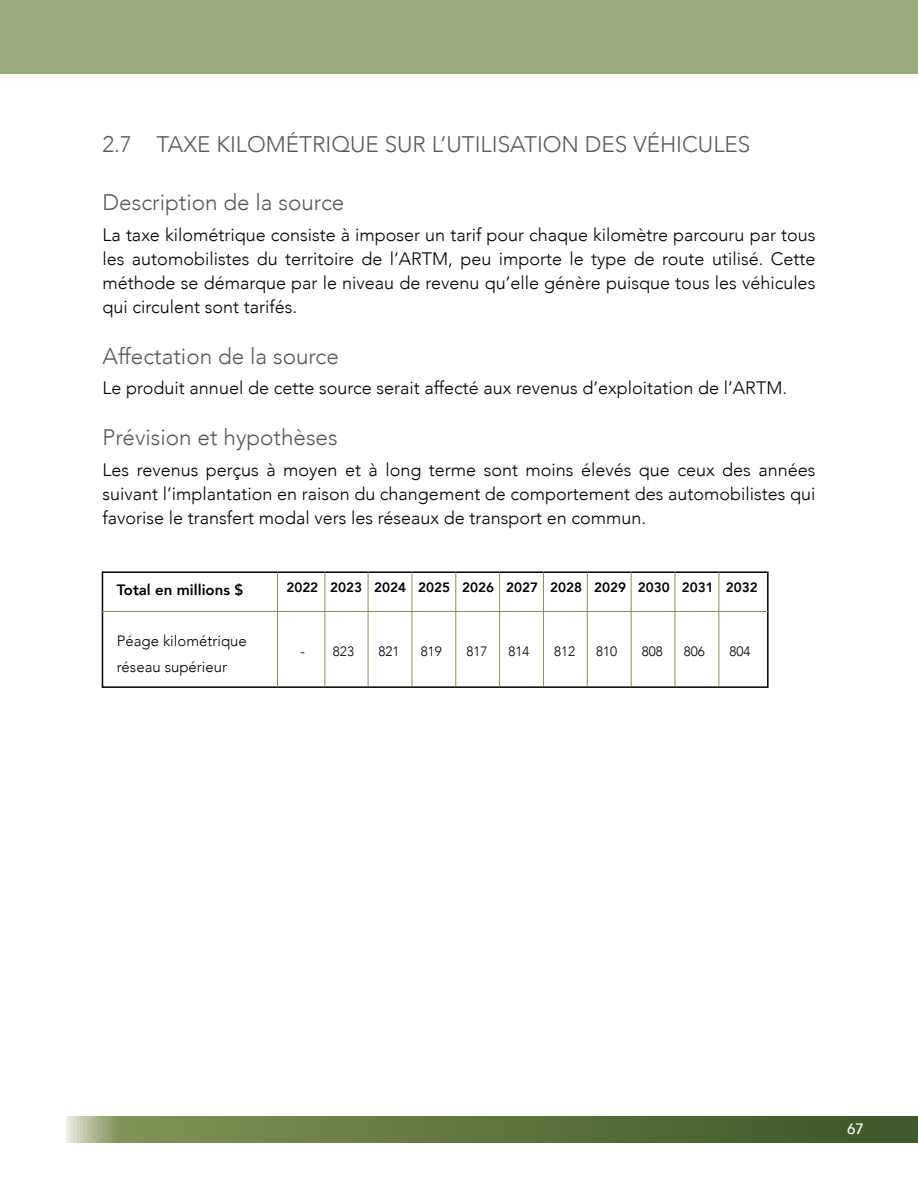
<style>
.page{position:relative;width:918px;height:1188px;background:#fff}
.page>*{position:absolute;margin:0;border:0;box-sizing:border-box;transform-origin:0 0}
.t1{font:300 22.5px "Avenir";color:#58595b}
.t2{font:300 18px/24px "Avenir";color:#000;text-align:justify}
.t3{font:300 15px/25.5px "Avenir";color:#000}
.t4{font:800 15px "Avenir";color:#000}
.t5{font:500 15px "Avenir";color:#fff}
.t6{font:800 13.5px "Avenir";color:#000}
.t7{font:300 13.5px "Avenir";color:#000}
</style>
<div class="page">
<div style="left:0;top:0;width:918px;height:73px;background:#98a97a"></div>
<svg style="left:66px;top:1116px;width:852px;height:27px;background:#627843"></svg>
<div style="left:102px;top:571px;width:667px;height:117px;border:2px solid #000"></div>
<hr style="left:102px;top:611px;width:667px;height:1px;background:#7f9459">
<hr style="left:277px;top:571px;width:1px;height:115px;background:#7f9459">
<hr style="left:325px;top:571px;width:1px;height:115px;background:#7f9459">
<hr style="left:368px;top:571px;width:1px;height:115px;background:#7f9459">
<hr style="left:412px;top:571px;width:1px;height:115px;background:#7f9459">
<hr style="left:456px;top:571px;width:1px;height:115px;background:#7f9459">
<hr style="left:499px;top:571px;width:1px;height:115px;background:#7f9459">
<hr style="left:543px;top:571px;width:1px;height:115px;background:#7f9459">
<hr style="left:587px;top:571px;width:1px;height:115px;background:#7f9459">
<hr style="left:631px;top:571px;width:1px;height:115px;background:#7f9459">
<hr style="left:675px;top:571px;width:1px;height:115px;background:#7f9459">
<hr style="left:719px;top:571px;width:1px;height:115px;background:#7f9459">
<p class="t1" style="left:103px;top:131px;width:649px">2.7 TAXE KILOMÉTRIQUE SUR L’UTILISATION DES VÉHICULES</p>
<p class="t1" style="left:103px;top:189px;width:243px">Description de la source</p>
<p class="t2" style="left:103px;top:222px;width:714px">La taxe kilométrique consiste à imposer un tarif pour chaque kilomètre parcouru par tous les automobilistes du territoire de l’ARTM, peu importe le type de route utilisé. Cette méthode se démarque par le niveau de revenu qu’elle génère puisque tous les véhicules qui circulent sont tarifés.</p>
<p class="t1" style="left:103px;top:343px;width:238px">Affectation de la source</p>
<p class="t2" style="left:103px;top:376px;width:686px">Le produit annuel de cette source serait affecté aux revenus d’exploitation de l’ARTM.</p>
<p class="t1" style="left:103px;top:424px;width:237px">Prévision et hypothèses</p>
<p class="t2" style="left:103px;top:458px;width:714px">Les revenus perçus à moyen et à long terme sont moins élevés que ceux des années suivant l’implantation en raison du changement de comportement des automobilistes qui favorise le transfert modal vers les réseaux de transport en commun.</p>
<p class="t4" style="left:117px;top:579px;width:128px">Total en millions $</p>
<p class="t3" style="left:117px;top:629px;width:132px">Péage kilométrique réseau supérieur</p>
<p class="t6" style="left:286px;top:577px;width:473px">2022 2023 2024 2025 2026 2027 2028 2029 2030 2031 2032</p>
<p class="t7" style="left:300px;top:644px;width:55px">- 823</p>
<p class="t7" style="left:379px;top:644px;width:23px">821</p>
<p class="t7" style="left:421px;top:644px;width:23px">819</p>
<p class="t7" style="left:466px;top:644px;width:23px">817</p>
<p class="t7" style="left:508px;top:644px;width:23px">814</p>
<p class="t7" style="left:554px;top:644px;width:23px">812</p>
<p class="t7" style="left:596px;top:644px;width:23px">810</p>
<p class="t7" style="left:642px;top:644px;width:23px">808</p>
<p class="t7" style="left:684px;top:644px;width:23px">806</p>
<p class="t7" style="left:730px;top:644px;width:23px">804</p>
<p class="t5" style="left:847px;top:1116px;width:18px">67</p>
</div>
